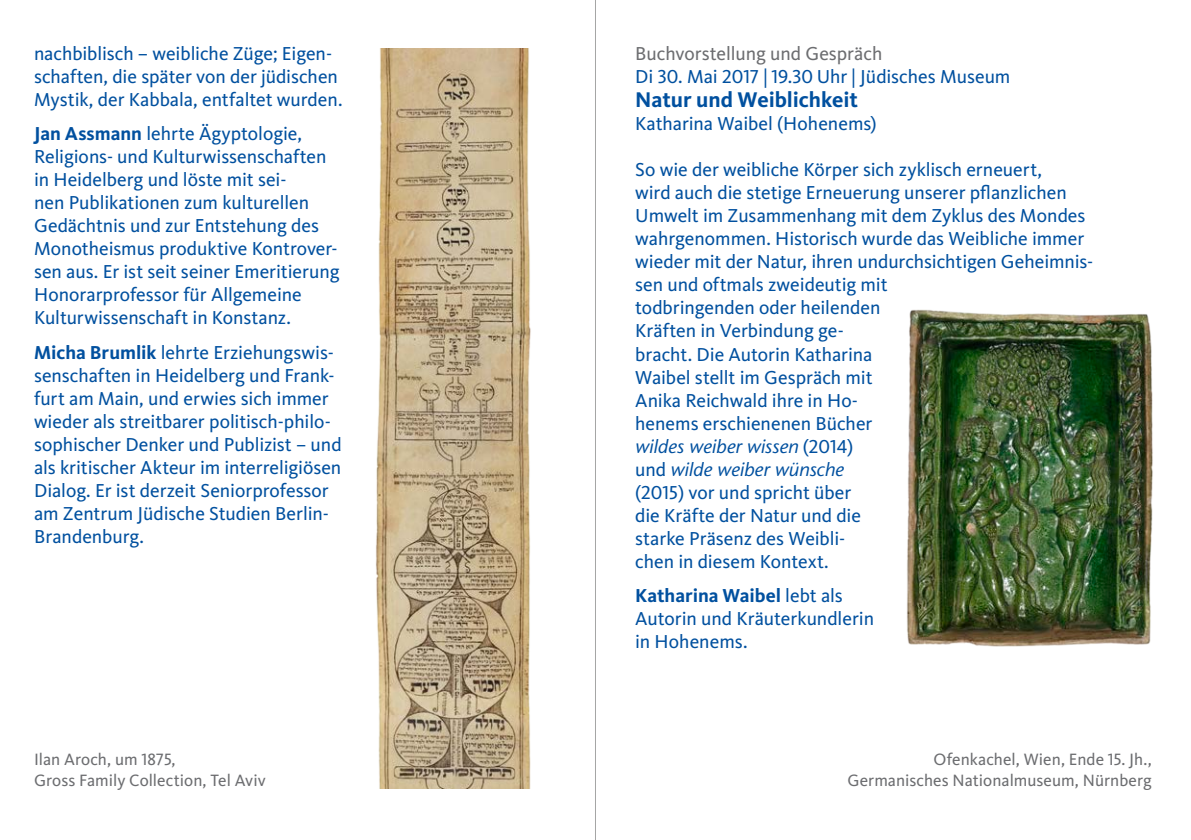
<style>
.page{position:relative;width:1191px;height:840px;background:#fff}
.page>*{position:absolute;margin:0;border:0;box-sizing:border-box;transform-origin:0 0}
.t1{font:700 22px "Kievit OT";letter-spacing:-.005em;color:#01509f}
.t2{font:19.4px/23px "Kievit OT";letter-spacing:-.005em;color:#01509f}
.t3{font:19.4px "Kievit OT";color:#6c6d70}
.t4{font:italic 19px/23px "Stone Sans";color:#01509f}
.t5{font:17px/21px "Kievit OT";color:#6c6d70}
.s1{font-weight:700}
.s2{font-family:"Kievit OT";font-style:normal;font-size:19.4px}
</style>
<div class="page">
<hr style="left:595px;top:0;width:1px;height:839px;background:#a5a6a5">
<img style="left:376px;top:48px;width:155px;height:740px">
<img style="left:907px;top:309px;width:246px;height:338px">
<p class="t2" style="left:34px;top:42px;width:310px">nachbiblisch – weibliche Züge; Eigen&shy;schaften, die später von der jüdischen<br>Mystik, der Kabbala, entfaltet wurden.</p>
<p class="t2" style="left:34px;top:122px;width:307px"><span class="s1">Jan Assmann</span> lehrte Ägyptologie, Religions- und Kulturwissenschaften in Heidelberg und löste mit sei-<br>nen Publikationen zum kulturellen Gedächtnis und zur Entstehung des Monotheismus produktive Kontrover&shy;sen aus. Er ist seit seiner Emeritierung Honorarprofessor für Allgemeine Kulturwissenschaft in Konstanz.</p>
<p class="t2" style="left:34px;top:340px;width:309px"><span class="s1">Micha Brumlik</span> lehrte Erziehungswis&shy;senschaften in Heidelberg und Frank&shy;furt am Main, und erwies sich immer wieder als streitbarer politisch-philo&shy;sophischer Denker und Publizist – und als kritischer Akteur im interreligiösen Dialog. Er ist derzeit Seniorprofessor am Zentrum Jüdische Studien Berlin-Brandenburg.</p>
<p class="t3" style="left:635px;top:43px;width:249px">Buchvorstellung und Gespräch</p>
<p class="t2" style="left:635px;top:65px;width:377px">Di 30. Mai 2017 | 19.30 Uhr | Jüdisches Museum</p>
<p class="t1" style="left:635px;top:87px;width:224px">Natur und Weiblichkeit</p>
<p class="t2" style="left:635px;top:112px;width:243px">Katharina Waibel (Hohenems)</p>
<p class="t2" style="left:635px;top:158px;width:460px">So wie der weibliche Körper sich zyklisch erneuert,<br>wird auch die stetige Erneuerung unserer pflanzlichen Umwelt im Zusammenhang mit dem Zyklus des Mondes wahrgenommen. Historisch wurde das Weibliche immer wieder mit der Natur, ihren undurchsichtigen Geheimnis&shy;sen und oftmals zweideutig mit<br>todbringenden oder heilenden<br>Kräften in Verbindung ge-<br>bracht. Die Autorin Katharina<br>Waibel stellt im Gespräch mit<br>Anika Reichwald ihre in Ho-<br>henems erschienenen Bücher</p>
<p class="t4" style="left:635px;top:434px;width:219px">wildes weiber wissen <span class="s2">(2014) und</span> wilde weiber wünsche</p>
<p class="t2" style="left:635px;top:480px;width:227px">(2015) vor und spricht über die Kräfte der Natur und die starke Präsenz des Weibli&shy;chen in diesem Kontext.</p>
<p class="t2" style="left:635px;top:583px;width:240px"><span class="s1">Katharina Waibel</span> lebt als<br>Autorin und Kräuterkundlerin in Hohenems.</p>
<p class="t5" style="left:34px;top:748px;width:233px">Ilan Aroch, um 1875,<br>Gross Family Collection, Tel Aviv</p>
<p class="t5" style="left:847px;top:748px;width:306px;text-align:right">Ofenkachel, Wien, Ende 15. Jh.,<br>Germanisches Nationalmuseum, Nürnberg</p>
</div>
